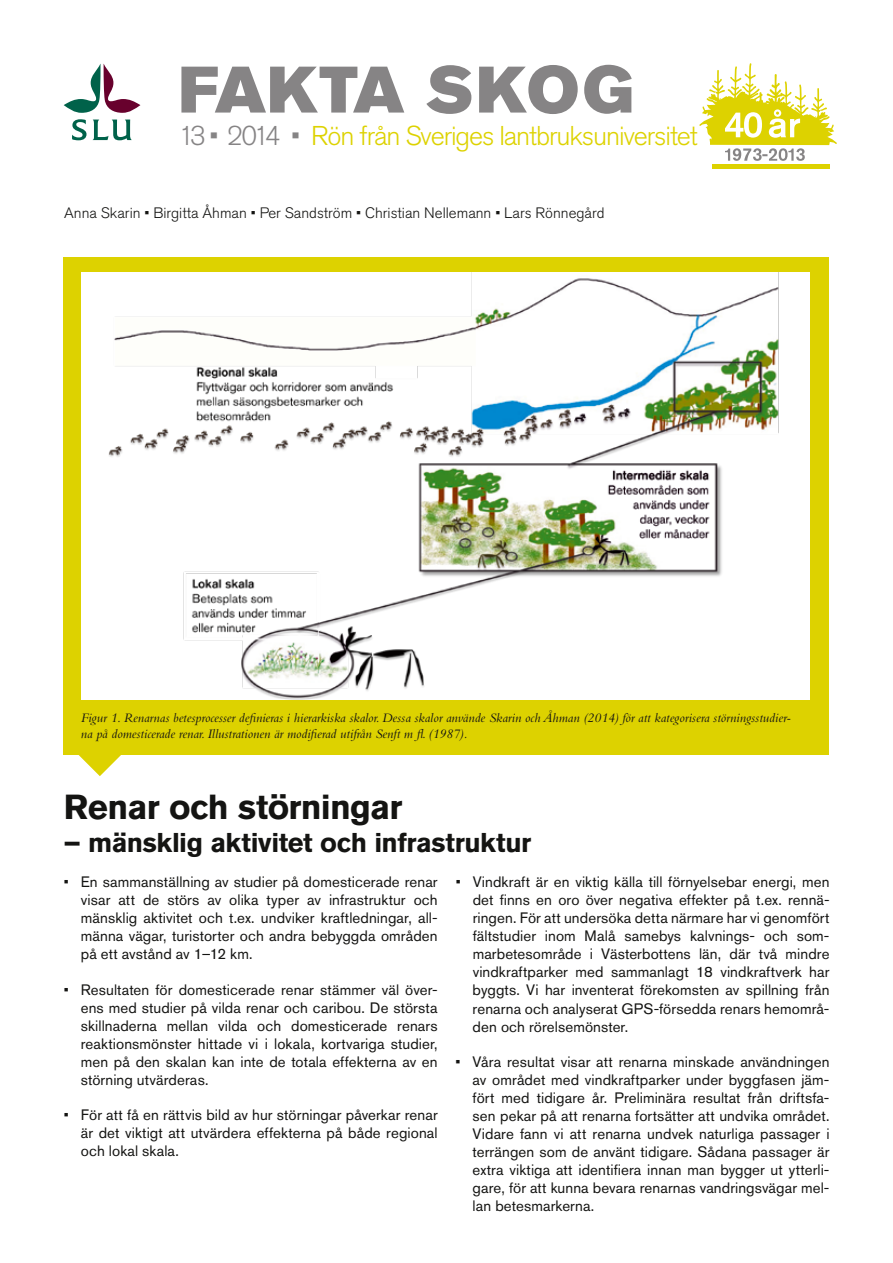
<style>
.page{position:relative;width:893px;height:1263px;background:#fff}
.page>*{position:absolute;margin:0;border:0;box-sizing:border-box;transform-origin:0 0}
.t1{font:65.1px "Akzidenz Grotesk Std Super";letter-spacing:.015em;color:#868485}
.t2{font:700 34.5px "Akzidenz Grotesk Std";letter-spacing:-.015em;color:#141412}
.t3{font:300 27px "Akzidenz Grotesk Std";letter-spacing:-.04em;color:#ddd200}
.t4{font:700 27px "Akzidenz Grotesk Std";letter-spacing:-.02em;color:#141412}
.t5{font:15px/18px "Akzidenz Grotesk Std";letter-spacing:.01em;color:#141412;text-align:justify}
.t6{font:300 15px "Akzidenz Grotesk Std";color:#141412}
.t7{font:italic 13.5px/16.2px "Bembo Std";color:#141412}
.s1{color:#868485}
</style>
<div class="page">
<svg style="left:64px;top:64px;width:76px;height:49px"></svg>
<svg style="left:72px;top:119px;width:15px;height:21px"></svg>
<svg style="left:93px;top:120px;width:39px;height:20px"></svg>
<div style="left:64px;top:258px;width:765px;height:497px;background:#ddd200"></div>
<svg style="left:78px;top:755px;width:43px;height:21px"></svg>
<div style="left:81px;top:272px;width:729px;height:427px;background:#fff"></div>
<img style="left:108px;top:272px;width:671px;height:427px">
<div style="left:712px;top:164px;width:117px;height:5px;background:#ddd200"></div>
<svg style="left:699px;top:63px;width:138px;height:98px"></svg>
<h1 class="t1" style="left:179px;top:52px;width:457px">FAKTA SKOG</h1>
<h3 class="t3" style="left:179px;top:120px;width:521px"><span class="s1">13 • 2014 •</span> Rön från Sveriges lantbruksuniversitet</h3>
<p class="t6" style="left:64px;top:204px;width:542px">Anna Skarin • Birgitta Åhman • Per Sandström • Christian Nellemann • Lars Rönnegård</p>
<p class="t7" style="left:81px;top:710px;width:712px">Figur 1. Renarnas betesprocesser definieras i hierarkiska skalor. Dessa skalor använde Skarin och Åhman (2014) för att kategorisera störningsstudier&shy;na på domesticerade renar. Illustrationen är modifierad utifrån Senft m fl. (1987).</p>
<h2 class="t2" style="left:64px;top:787px;width:340px">Renar och störningar</h2>
<h3 class="t4" style="left:64px;top:826px;width:469px">– mänsklig aktivitet och infrastruktur</h3>
<p class="t5" style="left:81px;top:873px;width:358px;text-indent:-17px">• En sammanställning av studier på domesticerade renar visar att de störs av olika typer av infrastruktur och mänsklig aktivitet och t.ex. undviker kraftledningar, all&shy;männa vägar, turistorter och andra bebyggda områden på ett avstånd av 1–12 km.</p>
<p class="t5" style="left:81px;top:980px;width:358px;text-indent:-17px">• Resultaten för domesticerade renar stämmer väl över&shy;ens med studier på vilda renar och caribou. De största skillnaderna mellan vilda och domesticerade renars reaktionsmönster hittade vi i lokala, kortvariga studier, men på den skalan kan inte de totala effekterna av en störning utvärderas.</p>
<p class="t5" style="left:81px;top:1105px;width:358px;text-indent:-17px">• För att få en rättvis bild av hur störningar påverkar renar är det viktigt att utvärdera effekterna på både regional och lokal skala.</p>
<p class="t5" style="left:473px;top:873px;width:358px;text-indent:-17px">• Vindkraft är en viktig källa till förnyelsebar energi, men det finns en oro över negativa effekter på t.ex. rennä&shy;ringen. För att undersöka detta närmare har vi genomfört fältstudier inom Malå samebys kalvnings- och som&shy;marbetesområde i Västerbottens län, där två mindre vindkraftparker med sammanlagt 18 vindkraftverk har byggts. Vi har inventerat förekomsten av spillning från renarna och analyserat GPS-försedda renars hemområ&shy;den och rörelsemönster.</p>
<p class="t5" style="left:473px;top:1052px;width:358px;text-indent:-17px">• Våra resultat visar att renarna minskade användningen av området med vindkraftparker under byggfasen jäm&shy;fört med tidigare år. Preliminära resultat från driftsfa&shy;sen pekar på att renarna fortsätter att undvika området.<br>Vidare fann vi att renarna undvek naturliga passager i terrängen som de använt tidigare. Sådana passager är extra viktiga att identifiera innan man bygger ut ytterli&shy;gare, för att kunna bevara renarnas vandringsvägar mel&shy;lan betesmarkerna.</p>
</div>
